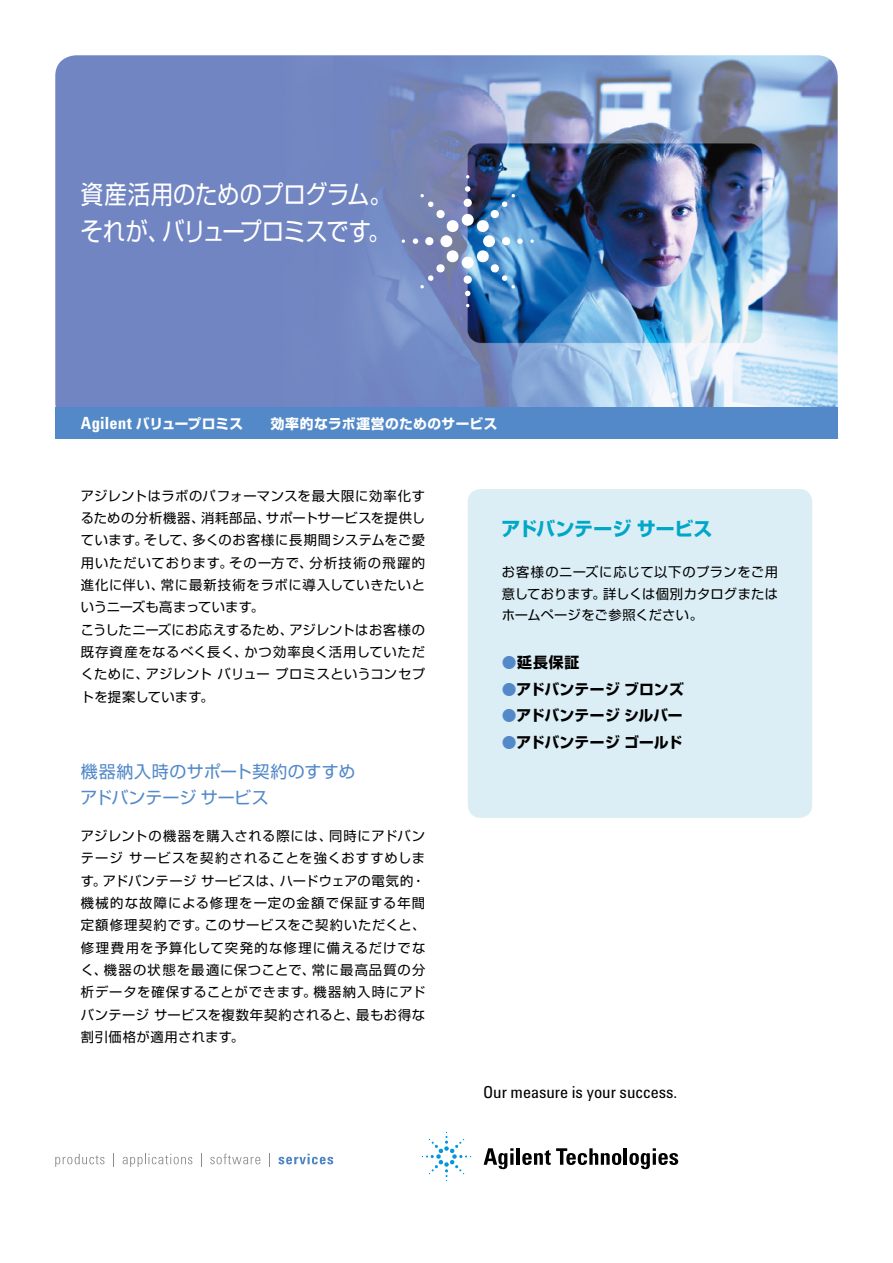
<style>
.page{position:relative;width:893px;height:1263px;background:#fff}
.page>*{position:absolute;margin:0;border:0;box-sizing:border-box;transform-origin:0 0}
.t1{font:25.5px/37.2px "Shin Go";letter-spacing:-.02em;color:#fff;scale:.88 1}
.t2{font:700 19.2px "Shin Go";letter-spacing:-.005em;color:#00a7c8}
.t3{font:16.95px/25.5px "Shin Go";letter-spacing:.015em;color:#5389c8}
.t4{font:16.95px "Agilent Cond";color:#000}
.t5{font:700 14.85px "Shin Go";letter-spacing:.01em;color:#000}
.t6{font:700 13.8px "Shin Go";letter-spacing:.02em;color:#fff}
.t7{font:700 13.8px "Shin Go";letter-spacing:-.01em;color:#fff}
.t8{font:13.35px/22.4px "Shin Go";letter-spacing:.035em;color:#000;text-align:justify}
.s1{font-family:"Agilent Cond";font-size:17.25px}
.s2{color:#5389c8}
</style>
<div class="page">
<svg style="left:55px;top:1154px;width:49px;height:13px"></svg>
<svg style="left:113px;top:1154px;width:1px;height:13px"></svg>
<svg style="left:123px;top:1154px;width:69px;height:13px"></svg>
<svg style="left:201px;top:1154px;width:1px;height:13px"></svg>
<svg style="left:210px;top:1153px;width:50px;height:11px"></svg>
<svg style="left:269px;top:1154px;width:1px;height:13px"></svg>
<svg style="left:278px;top:1154px;width:55px;height:10px"></svg>
<svg style="left:484px;top:1148px;width:29px;height:21px"></svg>
<hr style="left:517px;top:1148px;width:3px;height:17px;background:#000">
<svg style="left:522px;top:1148px;width:99px;height:17px"></svg>
<hr style="left:624px;top:1148px;width:3px;height:17px;background:#000">
<svg style="left:629px;top:1148px;width:49px;height:21px"></svg>
<svg style="left:422px;top:1132px;width:49px;height:49px"></svg>
<img style="left:55px;top:55px;width:783px;height:352px">
<div style="left:462px;top:214px;width:12px;height:12px;background:#fff;border-radius:50%"></div>
<div style="left:464px;top:199px;width:8px;height:8px;background:#fff;border-radius:50%"></div>
<svg style="left:465px;top:186px;width:5px;height:6px"></svg>
<svg style="left:483px;top:235px;width:12px;height:12px"></svg>
<svg style="left:530px;top:239px;width:4px;height:4px"></svg>
<div style="left:462px;top:257px;width:12px;height:11px;background:#fff;border-radius:50%"></div>
<div style="left:464px;top:275px;width:8px;height:9px;background:#fff;border-radius:50%"></div>
<svg style="left:465px;top:291px;width:5px;height:5px"></svg>
<div style="left:440px;top:235px;width:12px;height:12px;background:#fff;border-radius:50%"></div>
<svg style="left:402px;top:239px;width:3px;height:4px"></svg>
<svg style="left:476px;top:194px;width:47px;height:50px;background:#6193c1"></svg>
<svg style="left:476px;top:250px;width:39px;height:39px;background:#63a0d3"></svg>
<svg style="left:420px;top:250px;width:39px;height:39px;background:#858ebb"></svg>
<svg style="left:413px;top:194px;width:46px;height:50px;background:#8c95bb"></svg>
<div style="left:468px;top:489px;width:344px;height:329px;background:#dceef5;border-radius:13px"></div>
<div style="left:55px;top:407px;width:783px;height:32px;background:#5389c8"></div>
<h1 class="t1" style="left:81px;top:174px;width:355px">資産活用のためのプログラム。それが、バリュープロミスです。</h1>
<p class="t7" style="left:81px;top:414px;width:164px"><span class="s1">Agilent</span> バリュープロミス</p>
<p class="t6" style="left:271px;top:414px;width:228px">効率的なラボ運営のためのサービス</p>
<p class="t8" style="left:81px;top:484px;width:346px;text-align:left">アジレントはラボのパフォーマンスを最大限に効率化するための分析機器、消耗部品、サポートサービスを提供しています。そして、多くのお客様に長期間システムをご愛用いただいております。その一方で、分析技術の飛躍的進化に伴い、常に最新技術をラボに導入していきたいというニーズも高まっています。<br>こうしたニーズにお応えするため、アジレントはお客様の既存資産をなるべく長く、かつ効率良く活用していただくために、アジレントバリュープロミスというコンセプトを提案しています。</p>
<p class="t3" style="left:81px;top:758px;width:276px">機器納入時のサポート契約のすすめアドバンテージサービス</p>
<p class="t8" style="left:81px;top:824px;width:346px">アジレントの機器を購入される際には、同時にアドバンテージサービスを契約されることを強くおすすめします。アドバンテージサービスは、ハードウェアの電気的・機械的な故障による修理を一定の金額で保証する年間定額修理契約です。このサービスをご契約いただくと、修理費用を予算化して突発的な修理に備えるだけでなく、機器の状態を最適に保つことで、常に最高品質の分析データを確保することができます。機器納入時にアドバンテージサービスを複数年契約されると、最もお得な割引価格が適用されます。</p>
<h2 class="t2" style="left:502px;top:516px;width:212px">アドバンテージサービス</h2>
<p class="t8" style="left:502px;top:561px;width:278px;line-height:21.3px">お客様のニーズに応じて以下のプランをご用意しております。詳しくは個別カタログまたはホームページをご参照ください。</p>
<p class="t5" style="left:502px;top:652px;width:79px"><span class="s2">●</span>延長保証</p>
<p class="t5" style="left:502px;top:679px;width:184px"><span class="s2">●</span>アドバンテージブロンズ</p>
<p class="t5" style="left:502px;top:705px;width:182px"><span class="s2">●</span>アドバンテージシルバー</p>
<p class="t5" style="left:502px;top:732px;width:182px"><span class="s2">●</span>アドバンテージゴールド</p>
<p class="t4" style="left:483px;top:1083px;width:196px">Our measure is your success.</p>
</div>
